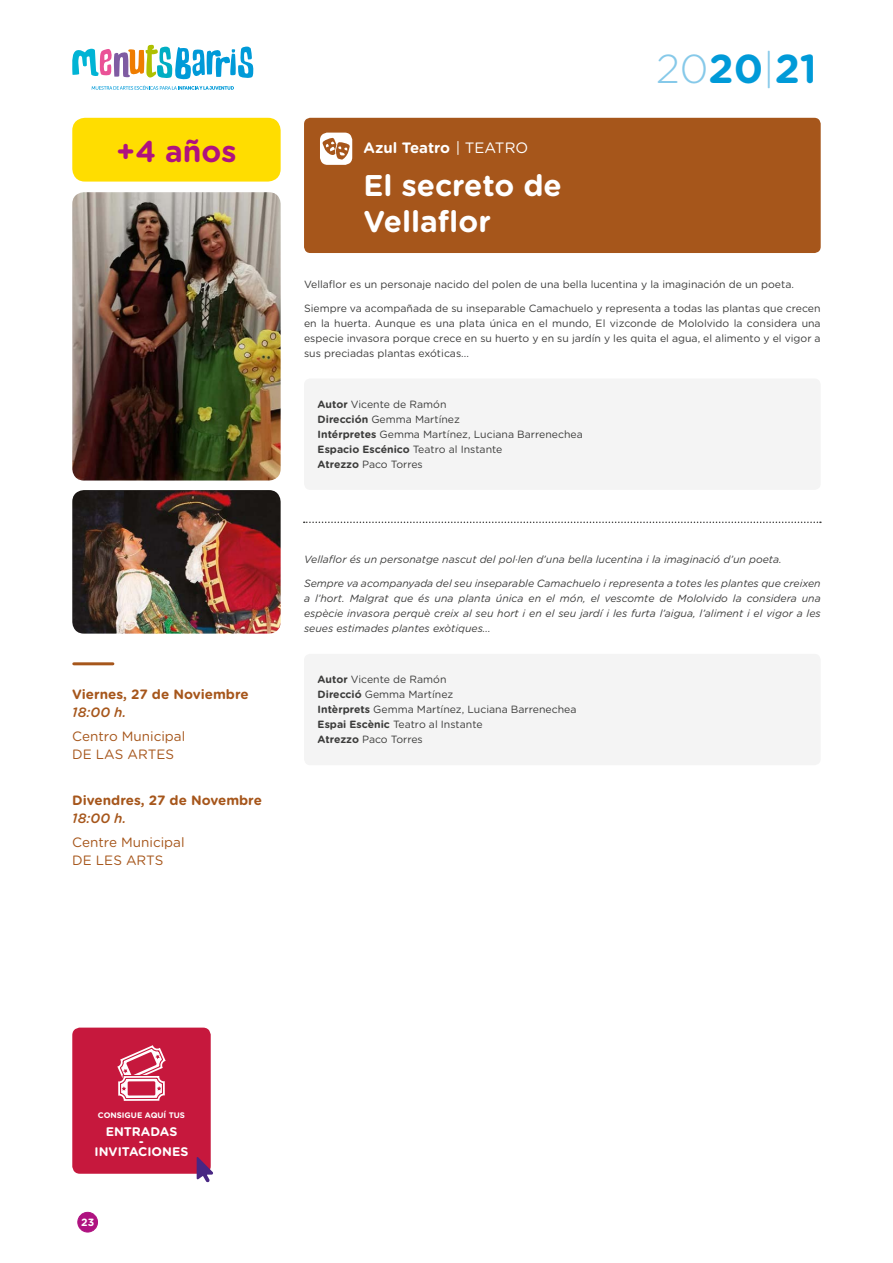
<style>
.page{position:relative;width:893px;height:1263px;background:#fff}
.page>*{position:absolute;margin:0;border:0;box-sizing:border-box;transform-origin:0 0}
.t1{font:700 40.35px "Gotham Rounded";color:#009ad8}
.t2{font:700 30px/36px "Gotham Rounded";color:#fff}
.t3{font:700 30px "Gotham Rounded";color:#af1280}
.t4{font:700 15px "Gotham Rounded";color:#fff}
.t5{font:13.5px/18px "Gotham Rounded";color:#a6561b}
.t6{font:700 13.5px "Gotham Rounded";color:#a6561b}
.t7{font:italic 500 13.5px "Gotham Rounded";color:#a6561b}
.t8{font:700 12.45px/9.9px "Gotham Rounded";color:#fff;text-align:center}
.t9{font:10.5px/15px "Gotham Rounded";color:#3c3c3b}
.t10{font:italic 10.5px/15px "Gotham Rounded";color:#3c3c3b;text-align:justify}
.t11{font:700 10.5px "Gotham Rounded";color:#fff}
.t12{font:700 7.95px "Gotham Rounded";color:#fff}
.s1{font-weight:400}
.s2{font-weight:300;color:#86c9e9}
.s3{font-weight:700}
</style>
<div class="page">
<div style="left:78px;top:1212px;width:20px;height:20px;background:#af1280;border-radius:50%"></div>
<div style="left:77px;top:1212px;width:21px;height:20px;border:1px solid #af1280;border-radius:50%"></div>
<svg style="left:72px;top:44px;width:182px;height:46px"></svg>
<hr style="left:74px;top:662px;width:39px;height:3px;background:#a6561b">
<img style="left:72px;top:192px;width:209px;height:288px">
<img style="left:72px;top:490px;width:209px;height:144px">
<div style="left:72px;top:118px;width:209px;height:64px;background:#fd0;border-radius:13px"></div>
<div style="left:304px;top:118px;width:517px;height:135px;background:#a6561b;border-radius:6px"></div>
<div style="left:320px;top:133px;width:32px;height:32px;background:#fff;border-radius:8px"></div>
<div style="left:304px;top:378px;width:517px;height:112px;background:#f4f4f4;border-radius:6px"></div>
<div style="left:304px;top:654px;width:517px;height:111px;background:#f4f4f4;border-radius:6px"></div>
<svg style="left:322px;top:138px;width:28px;height:22px"></svg>
<div style="left:72px;top:1027px;width:139px;height:147px;background:#c6183d;border-radius:8px"></div>
<svg style="left:117px;top:1045px;width:49px;height:56px"></svg>
<svg style="left:197px;top:1157px;width:16px;height:25px"></svg>
<svg style="left:304px;top:521px;width:517px;height:2px"></svg>
<h2 class="t3" style="left:116px;top:129px;width:122px">+4 años</h2>
<p class="t6" style="left:72px;top:684px;width:178px">Viernes, 27 de Noviembre</p>
<p class="t7" style="left:72px;top:702px;width:56px">18:00 h.</p>
<p class="t5" style="left:72px;top:727px;width:115px">Centro Municipal<br>DE LAS ARTES</p>
<p class="t6" style="left:72px;top:790px;width:191px">Divendres, 27 de Novembre</p>
<p class="t7" style="left:72px;top:808px;width:56px">18:00 h.</p>
<p class="t5" style="left:72px;top:833px;width:114px">Centre Municipal<br>DE LES ARTS</p>
<h3 class="t4" style="left:364px;top:136px;width:166px">Azul Teatro <span class="s1">| TEATRO</span></h3>
<h2 class="t2" style="left:364px;top:166px;width:200px">El secreto de<br>Vellaflor</h2>
<h1 class="t1" style="left:656px;top:40px;width:162px"><span class="s2">20</span>20<span class="s2">|</span>21</h1>
<p class="t9" style="left:304px;top:276px;width:491px">Vellaflor es un personaje nacido del polen de una bella lucentina y la imaginación de un poeta.</p>
<p class="t9" style="left:304px;top:300px;width:518px;text-align:justify">Siempre va acompañada de su inseparable Camachuelo y representa a todas las plantas que crecen en la huerta. Aunque es una plata única en el mundo, El vizconde de Mololvido la considera una especie invasora porque crece en su huerto y en su jardín y les quita el agua, el alimento y el vigor a sus preciadas plantas exóticas...</p>
<p class="t9" style="left:318px;top:396px;width:267px"><span class="s3">Autor</span> Vicente de Ramón<br><span class="s3">Dirección</span> Gemma Martínez<br><span class="s3">Intérpretes</span> Gemma Martínez, Luciana Barrenechea<br><span class="s3">Espacio Escénico</span> Teatro al Instante<br><span class="s3">Atrezzo</span> Paco Torres</p>
<p class="t10" style="left:304px;top:552px;width:479px">Vellaflor és un personatge nascut del pol·len d’una bella lucentina i la imaginació d’un poeta.</p>
<p class="t10" style="left:304px;top:575px;width:518px">Sempre va acompanyada del seu inseparable Camachuelo i representa a totes les plantes que creixen a l’hort. Malgrat que és una planta única en el món, el vescomte de Mololvido la considera una espècie invasora perquè creix al seu hort i en el seu jardí i les furta l’aigua, l’aliment i el vigor a les seues estimades plantes exòtiques...</p>
<p class="t9" style="left:318px;top:672px;width:260px"><span class="s3">Autor</span> Vicente de Ramón<br><span class="s3">Direcció</span> Gemma Martínez<br><span class="s3">Intèrprets</span> Gemma Martínez, Luciana Barrenechea<br><span class="s3">Espai Escènic</span> Teatro al Instante<br><span class="s3">Atrezzo</span> Paco Torres</p>
<p class="t12" style="left:98px;top:1109px;width:89px">CONSIGUE AQUÍ TUS</p>
<p class="t8" style="left:95px;top:1126px;width:95px">ENTRADAS<br>-<br>INVITACIONES</p>
<p class="t11" style="left:81px;top:1215px;width:15px">23</p>
</div>
